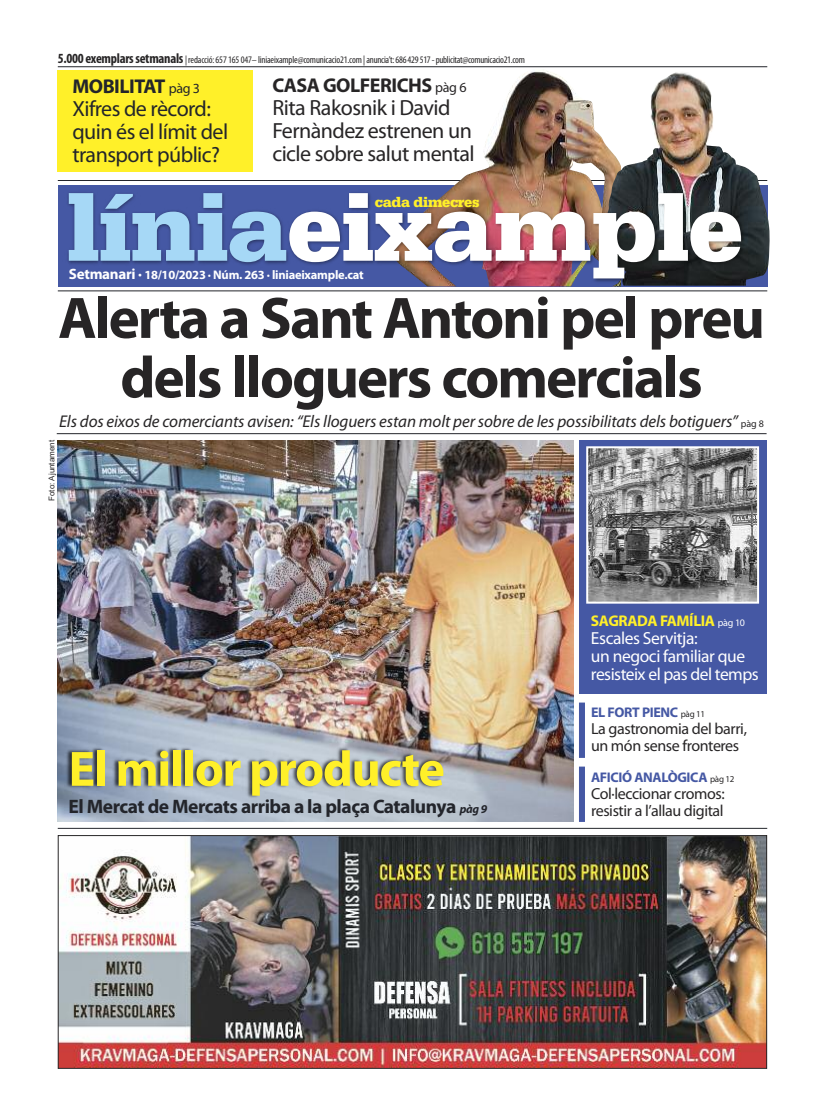
<style>
.page{position:relative;width:823px;height:1106px;background:#fff}
.page>*{position:absolute;margin:0;border:0;box-sizing:border-box;transform-origin:0 0}
.t1{font:900 100px "Serifa";letter-spacing:-.015em;color:#fff}
.t2{font:700 59px/59.5px "Myriad Pro";letter-spacing:-.035em;color:#272526;text-align:center}
.t3{font:700 50px "Myriad Pro";letter-spacing:-.025em;color:#fff029}
.t4{font:22px/23px "Myriad Pro";letter-spacing:-.025em;color:#272526}
.t5{font:22px/23px "Myriad Pro";letter-spacing:-.025em;color:#23252b}
.t6{font:700 20px "Myriad Pro";letter-spacing:-.025em;color:#272526}
.t7{font:700 20px "Myriad Pro";letter-spacing:-.025em;color:#23252b}
.t8{font:700 19.5px "Myriad Pro";letter-spacing:-.025em;color:#23252b}
.t9{font:17.5px/18px "Myriad Pro";letter-spacing:-.025em;color:#fff}
.t10{font:italic 17px "Myriad Pro";letter-spacing:-.005em;color:#272526}
.t11{font:16px/17px "Myriad Pro";letter-spacing:-.025em;color:#272526}
.t12{font:700 15.5px "Myriad Pro";letter-spacing:-.025em;color:#fff029}
.t13{font:900 15px "Serifa";letter-spacing:-.025em;color:#fff029}
.t14{font:700 14px "Myriad Pro";letter-spacing:-.025em;color:#4558a4}
.t15{font:700 12.5px "Myriad Pro";letter-spacing:-.02em;color:#fff}
.t16{font:condensed 10px "Myriad Pro";letter-spacing:-.02em;color:#272526}
.t17{font:8px "Arial";color:#272526}
.s1{font-weight:700;font-size:14px}
.s2{font-weight:400;font-size:14px}
.s3{color:#a6d8f6}
.s4{font-size:15px}
.s5{font-style:normal;font-size:10px}
.s6{font-style:italic;font-size:12px}
.s7{font-weight:400;font-size:10px;color:#fff}
.s8{font-weight:400;font-size:9px;color:#272526}
</style>
<div class="page">
<hr style="left:58px;top:828px;width:708px;height:1px;background:#23252b">
<img style="left:60px;top:837px;width:704px;height:229px">
<div style="left:58px;top:835px;width:708px;height:233px;border:1px solid #272526"></div>
<hr style="left:58px;top:66px;width:708px;height:1px;background:#23252b">
<img style="left:469px;top:70px;width:135px;height:104px">
<img style="left:604px;top:72px;width:151px;height:102px">
<img style="left:57px;top:174px;width:713px;height:118px">
<div style="left:578px;top:440px;width:187px;height:253px;background:#4558a4"></div>
<img style="left:589px;top:449px;width:166px;height:151px">
<div style="left:586px;top:446px;width:172px;height:157px;border:2px solid #fff"></div>
<div style="left:578px;top:702px;width:6px;height:56px;background:#4558a4"></div>
<div style="left:578px;top:766px;width:6px;height:56px;background:#4558a4"></div>
<img style="left:57px;top:440px;width:516px;height:382px">
<hr style="left:57px;top:433px;width:709px;height:1px;background:#23252b">
<div style="left:57px;top:70px;width:195px;height:102px;background:#fff029"></div>
<img style="left:57px;top:737px;width:424px;height:79px">
<p class="t16" style="left:58px;top:56px;width:468px"><span class="s1">5.000 exemplarssetmanals</span> |redacció:657165047– liniaeixample@comunicacio21.com|anuncia’t:686429517-publicitat@comunicacio21.com</p>
<h3 class="t7" style="left:72px;top:78px;width:129px">MOBILITAT <span class="s2">pàg 3</span></h3>
<h3 class="t5" style="left:72px;top:98px;width:157px">Xifres de rècord: quin és el límit del transport públic?</h3>
<h3 class="t6" style="left:272px;top:78px;width:195px">CASA GOLFERICHS <span class="s2">pàg 6</span></h3>
<h3 class="t4" style="left:272px;top:98px;width:204px">Rita Rakosnik i David<br>Fernàndez estrenen un cicle sobre salut mental</h3>
<h1 class="t1" style="left:66px;top:169px;width:678px"><span class="s3">línia</span>eixample</h1>
<h3 class="t13" style="left:375px;top:194px;width:106px">cada dimecres</h3>
<p class="t15" style="left:69px;top:270px;width:296px"><span class="s4">Setmanari ·</span> 18/10/2023 · Núm. 263 · liniaeixample.cat</p>
<h2 class="t2" style="left:58px;top:293px;width:708px">Alerta a Sant Antoni pel preu dels lloguers comercials</h2>
<h3 class="t10" style="left:59px;top:415px;width:706px">Els dos eixos de comerciants avisen: “Els lloguers estan molt per sobre de les possibilitats dels botiguers” <span class="s5">pàg 8</span></h3>
<p class="t17" style="left:47px;top:501px;width:62px;rotate:-90deg">Foto: Ajuntament</p>
<h3 class="t3" style="left:68px;top:750px;width:377px">El millor producte</h3>
<h3 class="t8" style="left:68px;top:798px;width:420px">El Mercat de Mercats arriba a la plaça Catalunya <span class="s6">pàg 9</span></h3>
<h3 class="t12" style="left:590px;top:615px;width:155px">SAGRADA FAMÍLIA <span class="s7">pàg 10</span></h3>
<h3 class="t9" style="left:590px;top:630px;width:169px">Escales Servitja:<br>un negoci familiar que resisteix el pas del temps</h3>
<h3 class="t14" style="left:590px;top:707px;width:116px">EL FORT PIENC <span class="s8">pàg 11</span></h3>
<h3 class="t11" style="left:590px;top:721px;width:157px">La gastronomia del barri, un món sense fronteres</h3>
<h3 class="t14" style="left:590px;top:771px;width:145px">AFICIÓ ANALÒGICA <span class="s8">pàg 12</span></h3>
<h3 class="t11" style="left:590px;top:786px;width:135px">Col·leccionar cromos: resistir a l’allau digital</h3>
</div>
